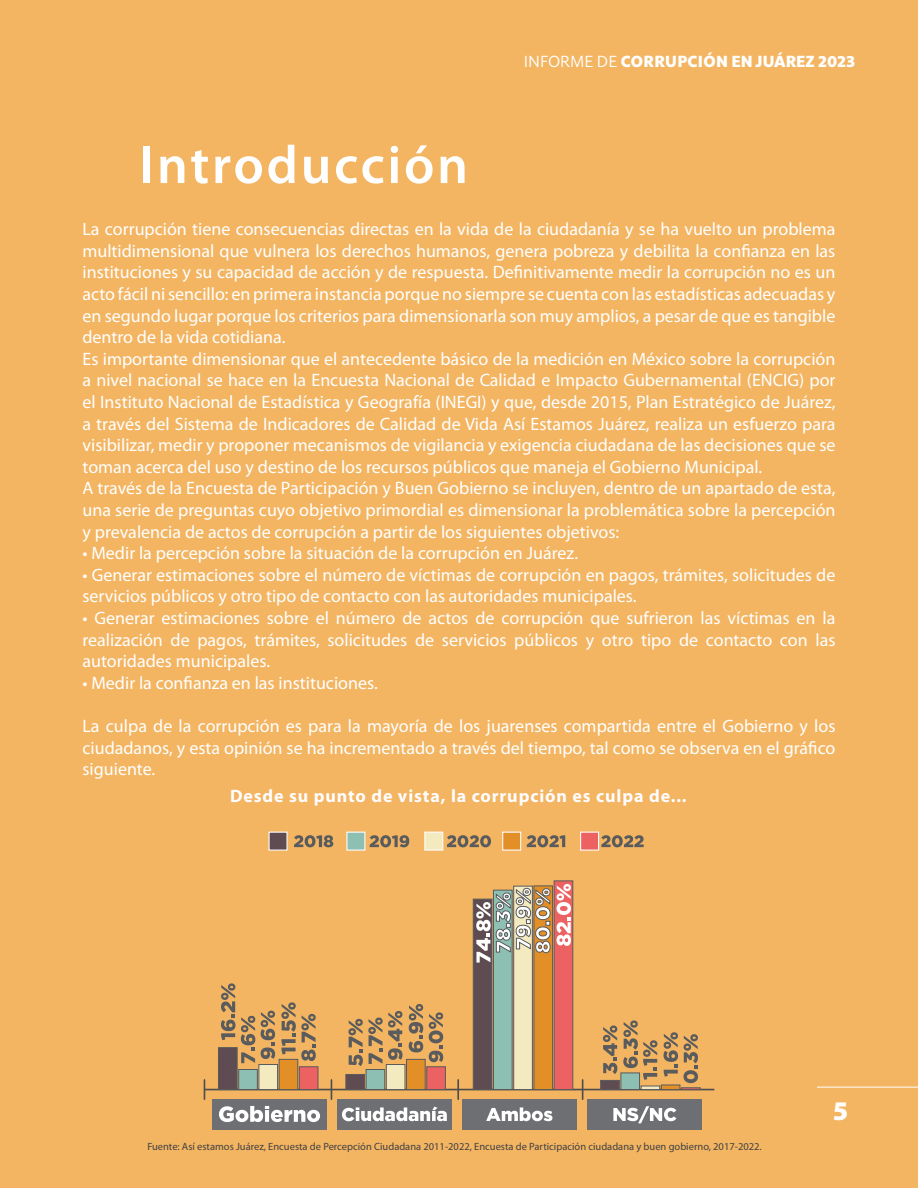
<style>
.page{position:relative;width:918px;height:1188px;background:#f3b562}
.page>*{position:absolute;margin:0;border:0;box-sizing:border-box;transform-origin:0 0}
.t1{font:600 54px "Myriad Pro";letter-spacing:.05em;color:#fff}
.t2{font:900 27px "Myriad Pro";color:#fff}
.t3{font:18px/21.6px "Myriad Pro";color:#fff}
.t4{font:700 18px "Myriad Pro";letter-spacing:.05em;color:#fffdff}
.t5{font:900 16.5px "Solitaire MVB Pro";color:#fff}
.t6{font:10.5px "Myriad Pro";color:#414042}
.s1{font-weight:400}
</style>
<div class="page">
<hr style="left:204px;top:1089px;width:510px;height:1px;background:#4d4d4e">
<svg style="left:204px;top:1080px;width:1px;height:19px"></svg>
<svg style="left:582px;top:1080px;width:1px;height:19px"></svg>
<svg style="left:457px;top:1080px;width:2px;height:19px"></svg>
<svg style="left:331px;top:1080px;width:1px;height:19px"></svg>
<div style="left:212px;top:1099px;width:115px;height:31px;background:#6e6f72"></div>
<div style="left:337px;top:1099px;width:115px;height:31px;background:#6e6f72"></div>
<div style="left:462px;top:1099px;width:115px;height:31px;background:#6e6f72"></div>
<div style="left:587px;top:1099px;width:115px;height:31px;background:#6e6f72"></div>
<svg style="left:219px;top:1106px;width:101px;height:16px"></svg>
<svg style="left:342px;top:1107px;width:105px;height:14px"></svg>
<svg style="left:486px;top:1107px;width:66px;height:14px"></svg>
<svg style="left:613px;top:1106px;width:63px;height:17px"></svg>
<div style="left:218px;top:1047px;width:19px;height:43px;background:#5e4c52;border:1px solid #5a5a5c"></div>
<div style="left:346px;top:1074px;width:19px;height:16px;background:#5e4c52;border:1px solid #5a5a5c"></div>
<div style="left:473px;top:899px;width:19px;height:191px;background:#5e4c52;border:1px solid #5a5a5c"></div>
<div style="left:600px;top:1080px;width:20px;height:10px;background:#5e4c52;border:1px solid #5a5a5c"></div>
<div style="left:238px;top:1069px;width:20px;height:21px;background:#8dbfb3;border:1px solid #5a5a5c"></div>
<div style="left:366px;top:1069px;width:19px;height:21px;background:#8dbfb3;border:1px solid #5a5a5c"></div>
<div style="left:493px;top:890px;width:19px;height:200px;background:#8dbfb3;border:1px solid #5a5a5c"></div>
<div style="left:621px;top:1073px;width:19px;height:17px;background:#8dbfb3;border:1px solid #5a5a5c"></div>
<div style="left:259px;top:1064px;width:19px;height:26px;background:#f3ebbf;border:1px solid #5a5a5c"></div>
<div style="left:386px;top:1064px;width:19px;height:26px;background:#f3ebbf;border:1px solid #5a5a5c"></div>
<div style="left:513px;top:886px;width:20px;height:204px;background:#f3ebbf;border:1px solid #5a5a5c"></div>
<svg style="left:641px;top:1086px;width:19px;height:4px"></svg>
<div style="left:279px;top:1059px;width:19px;height:31px;background:#e28f27;border:1px solid #5a5a5c"></div>
<div style="left:406px;top:1059px;width:19px;height:31px;background:#e28f27;border:1px solid #5a5a5c"></div>
<div style="left:534px;top:886px;width:19px;height:204px;background:#e28f27;border:1px solid #5a5a5c"></div>
<svg style="left:661px;top:1085px;width:3px;height:5px"></svg>
<div style="left:299px;top:1066px;width:19px;height:24px;background:#ec6161;border:1px solid #5a5a5c"></div>
<div style="left:426px;top:1066px;width:20px;height:24px;background:#ec6161;border:1px solid #5a5a5c"></div>
<div style="left:554px;top:881px;width:19px;height:209px;background:#ec6161;border:1px solid #5a5a5c"></div>
<svg style="left:294px;top:835px;width:39px;height:12px"></svg>
<svg style="left:221px;top:983px;width:14px;height:57px"></svg>
<svg style="left:241px;top:1016px;width:14px;height:47px"></svg>
<svg style="left:261px;top:1011px;width:14px;height:48px"></svg>
<svg style="left:281px;top:1002px;width:35px;height:59px"></svg>
<svg style="left:370px;top:835px;width:39px;height:12px"></svg>
<svg style="left:447px;top:835px;width:44px;height:12px"></svg>
<svg style="left:527px;top:835px;width:38px;height:12px"></svg>
<svg style="left:601px;top:835px;width:43px;height:12px"></svg>
<div style="left:269px;top:832px;width:19px;height:19px;background:#5e4c52;border:1px solid #fdfcfc"></div>
<div style="left:346px;top:832px;width:19px;height:19px;background:#8dbfb3;border:1px solid #fdfcfc"></div>
<div style="left:424px;top:832px;width:19px;height:19px;background:#f3ebbf;border:1px solid #fdfcfc"></div>
<div style="left:502px;top:832px;width:19px;height:19px;background:#e28f27;border:1px solid #fbfcfc"></div>
<div style="left:580px;top:832px;width:19px;height:19px;background:#ec6161;border:1px solid #fdfcfc"></div>
<svg style="left:348px;top:1011px;width:55px;height:55px"></svg>
<svg style="left:409px;top:1004px;width:14px;height:48px"></svg>
<svg style="left:429px;top:1012px;width:14px;height:50px"></svg>
<svg style="left:476px;top:888px;width:75px;height:75px"></svg>
<svg style="left:557px;top:884px;width:14px;height:62px"></svg>
<svg style="left:603px;top:1025px;width:14px;height:49px"></svg>
<svg style="left:623px;top:1020px;width:34px;height:60px"></svg>
<svg style="left:664px;top:1032px;width:36px;height:58px"></svg>
<hr style="left:817px;top:1087px;width:101px;height:1px;background:#fff">
<h1 class="t1" style="left:140px;top:131px;width:330px">Introducción</h1>
<p class="t5" style="left:524px;top:50px;width:333px"><span class="s1">INFORME DE</span> CORRUPCIÓN EN JUÁREZ 2023</p>
<p class="t3" style="left:82px;top:218px;width:755px">La corrupción tiene consecuencias directas en la vida de la ciudadanía y se ha vuelto un problema multidimensional que vulnera los derechos humanos, genera pobreza y debilita la confianza en las instituciones y su capacidad de acción y de respuesta. Definitivamente medir la corrupción no es un acto fácil ni sencillo: en primera instancia porque no siempre se cuenta con las estadísticas adecuadas y en segundo lugar porque los criterios para dimensionarla son muy amplios, a pesar de que es tangible dentro de la vida cotidiana.<br>Es importante dimensionar que el antecedente básico de la medición en México sobre la corrupción a nivel nacional se hace en la Encuesta Nacional de Calidad e Impacto Gubernamental (ENCIG) por el Instituto Nacional de Estadística y Geografía (INEGI) y que, desde 2015, Plan Estratégico de Juárez, a través del Sistema de Indicadores de Calidad de Vida Así Estamos Juárez, realiza un esfuerzo para visibilizar, medir y proponer mecanismos de vigilancia y exigencia ciudadana de las decisiones que se toman acerca del uso y destino de los recursos públicos que maneja el Gobierno Municipal.<br>A través de la Encuesta de Participación y Buen Gobierno se incluyen, dentro de un apartado de esta, una serie de preguntas cuyo objetivo primordial es dimensionar la problemática sobre la percepción y prevalencia de actos de corrupción a partir de los siguientes objetivos:</p>
<p class="t3" style="left:82px;top:542px;width:497px">• Medir la percepción sobre la situación de la corrupción en Juárez.</p>
<p class="t3" style="left:82px;top:564px;width:754px">• Generar estimaciones sobre el número de víctimas de corrupción en pagos, trámites, solicitudes de servicios públicos y otro tipo de contacto con las autoridades municipales.</p>
<p class="t3" style="left:82px;top:607px;width:755px;text-align:justify">• Generar estimaciones sobre el número de actos de corrupción que sufrieron las víctimas en la realización de pagos, trámites, solicitudes de servicios públicos y otro tipo de contacto con las autoridades municipales.</p>
<p class="t3" style="left:82px;top:672px;width:297px">• Medir la confianza en las instituciones.</p>
<p class="t3" style="left:82px;top:715px;width:755px;text-align:justify">La culpa de la corrupción es para la mayoría de los juarenses compartida entre el Gobierno y los ciudadanos, y esta opinión se ha incrementado a través del tiempo, tal como se observa en el gráfico siguiente.</p>
<p class="t4" style="left:230px;top:785px;width:458px">Desde su punto de vista, la corrupción es culpa de...</p>
<p class="t6" style="left:147px;top:1140px;width:616px">Fuente: Así estamos Juárez, Encuesta de Percepción Ciudadana 2011-2022, Encuesta de Participación ciudadana y buen gobierno, 2017-2022.</p>
<h2 class="t2" style="left:833px;top:1093px;width:17px">5</h2>
</div>
